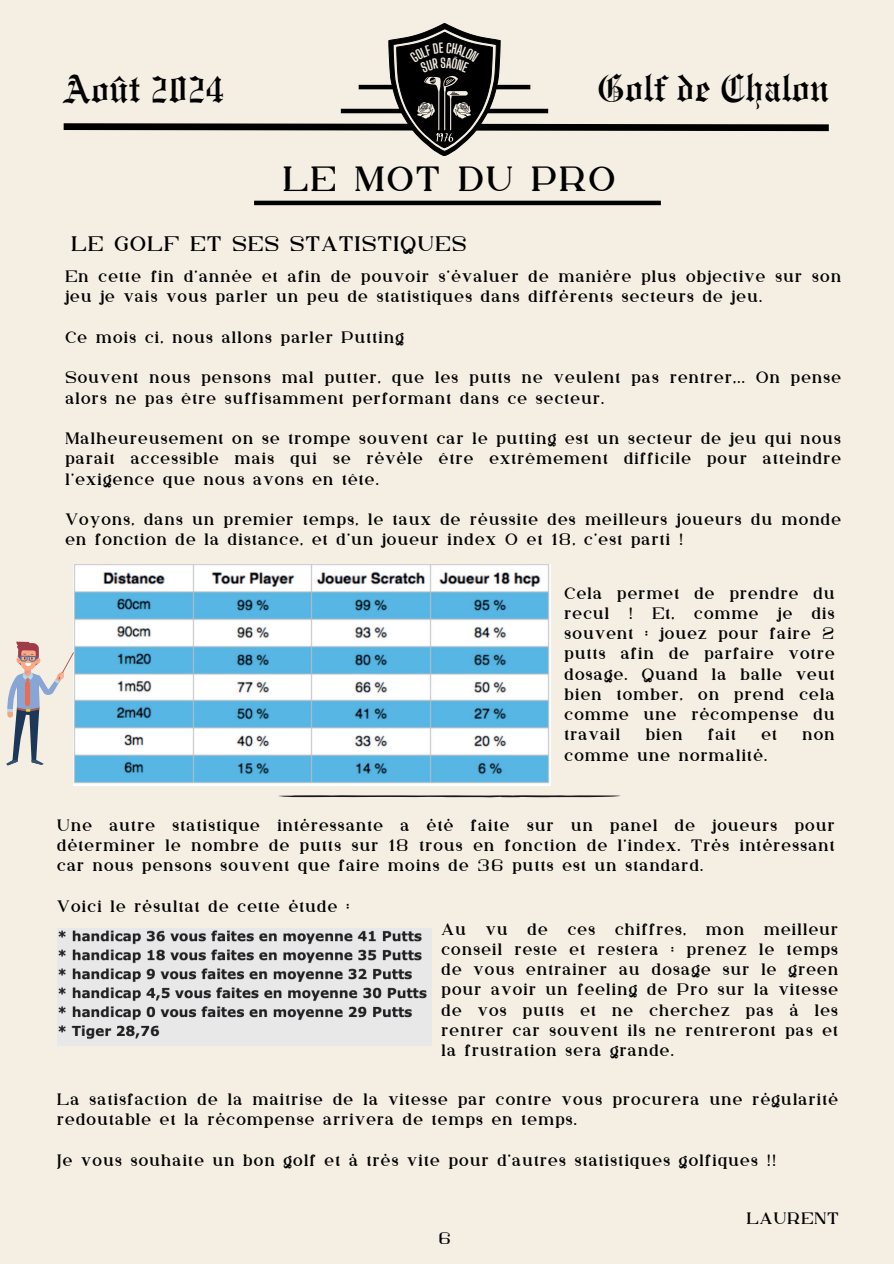
<style>
.page{position:relative;width:894px;height:1264px;background:#fff}
.page>*{position:absolute;margin:0;border:0;box-sizing:border-box;transform-origin:0 0}
.t1{font:40.5px "Engravers Old English BT";letter-spacing:.005em;color:#000}
.t2{font:34.95px "Kuchek";letter-spacing:.075em;color:#000}
.t3{font:21px "Kuchek";letter-spacing:.075em;color:#000}
.t4{font:16.5px/20.2px "Kuchek";letter-spacing:.075em;color:#000}
</style>
<div class="page">
<div style="left:0;top:0;width:893px;height:1263px;background:#f4eee3"></div>
<hr style="left:254px;top:201px;width:406px;height:4px;background:#000">
<img style="left:74px;top:564px;width:476px;height:221px">
<svg style="left:7px;top:641px;width:67px;height:124px"></svg>
<img style="left:57px;top:928px;width:374px;height:117px">
<svg style="left:278px;top:795px;width:343px;height:2px"></svg>
<svg style="left:63px;top:24px;width:766px;height:132px"></svg>
<h1 class="t1" style="left:64px;top:65px;width:162px">Août 2024</h1>
<h1 class="t1" style="left:597px;top:65px;width:232px">Golf de Chalon</h1>
<h2 class="t2" style="left:283px;top:154px;width:333px">LE MOT DU PRO</h2>
<p class="t3" style="left:71px;top:228px;width:396px">LE GOLF ET SES STATISTIQUES</p>
<p class="t4" style="left:65px;top:267px;width:776px">En cette fin d’année et afin de pouvoir s’évaluer de manière plus objective sur son jeu je vais vous parler un peu de statistiques dans différents secteurs de jeu.</p>
<p class="t4" style="left:65px;top:328px;width:340px">Ce mois ci, nous allons parler Putting</p>
<p class="t4" style="left:65px;top:368px;width:776px">Souvent nous pensons mal putter, que les putts ne veulent pas rentrer,.. On pense alors ne pas être suffisamment performant dans ce secteur.</p>
<p class="t4" style="left:65px;top:429px;width:776px;text-align:justify">Malheureusement on se trompe souvent car le putting est un secteur de jeu qui nous parait accessible mais qui se révèle être extrêmement difficile pour atteindre l’exigence que nous avons en tête.</p>
<p class="t4" style="left:65px;top:510px;width:776px">Voyons, dans un premier temps, le taux de réussite des meilleurs joueurs du monde en fonction de la distance, et d’un joueur index 0 et 18, c’est parti !</p>
<p class="t4" style="left:564px;top:583px;width:271px;text-align:justify">Cela permet de prendre du recul ! Et, comme je dis souvent : jouez pour faire 2 putts afin de parfaire votre dosage. Quand la balle veut bien tomber, on prend cela comme une récompense du travail</p>
<p class="t4" style="left:645px;top:725px;width:38px">bien</p>
<p class="t4" style="left:708px;top:725px;width:29px">fait</p>
<p class="t4" style="left:761px;top:725px;width:17px">et</p>
<p class="t4" style="left:802px;top:725px;width:34px">non</p>
<p class="t4" style="left:564px;top:745px;width:204px">comme une normalité.</p>
<p class="t4" style="left:57px;top:816px;width:778px;text-align:justify">Une autre statistique intéressante a été faite sur un panel de joueurs pour déterminer le nombre de putts sur 18 trous en fonction de l’index. Très intéressant car nous pensons souvent que faire moins de 36 putts est un standard.</p>
<p class="t4" style="left:57px;top:897px;width:294px">Voici le résultat de cette étude :</p>
<p class="t4" style="left:441px;top:919px;width:398px;text-align:justify">Au vu de ces chiffres, mon meilleur conseil reste et restera : prenez le temps de vous entrainer au dosage sur le green pour avoir un feeling de Pro sur la vitesse de vos putts et ne cherchez pas à les rentrer car souvent ils ne rentreront pas et la frustration sera grande.</p>
<p class="t4" style="left:57px;top:1090px;width:782px">La satisfaction de la maitrise de la vitesse par contre vous procurera une régularité redoutable et la récompense arrivera de temps en temps.</p>
<p class="t4" style="left:57px;top:1150px;width:720px">Je vous souhaite un bon golf et à très vite pour d’autres statistiques golfiques !!</p>
<p class="t4" style="left:438px;top:1228px;width:14px">6</p>
<p class="t4" style="left:746px;top:1209px;width:93px">LAURENT</p>
</div>
